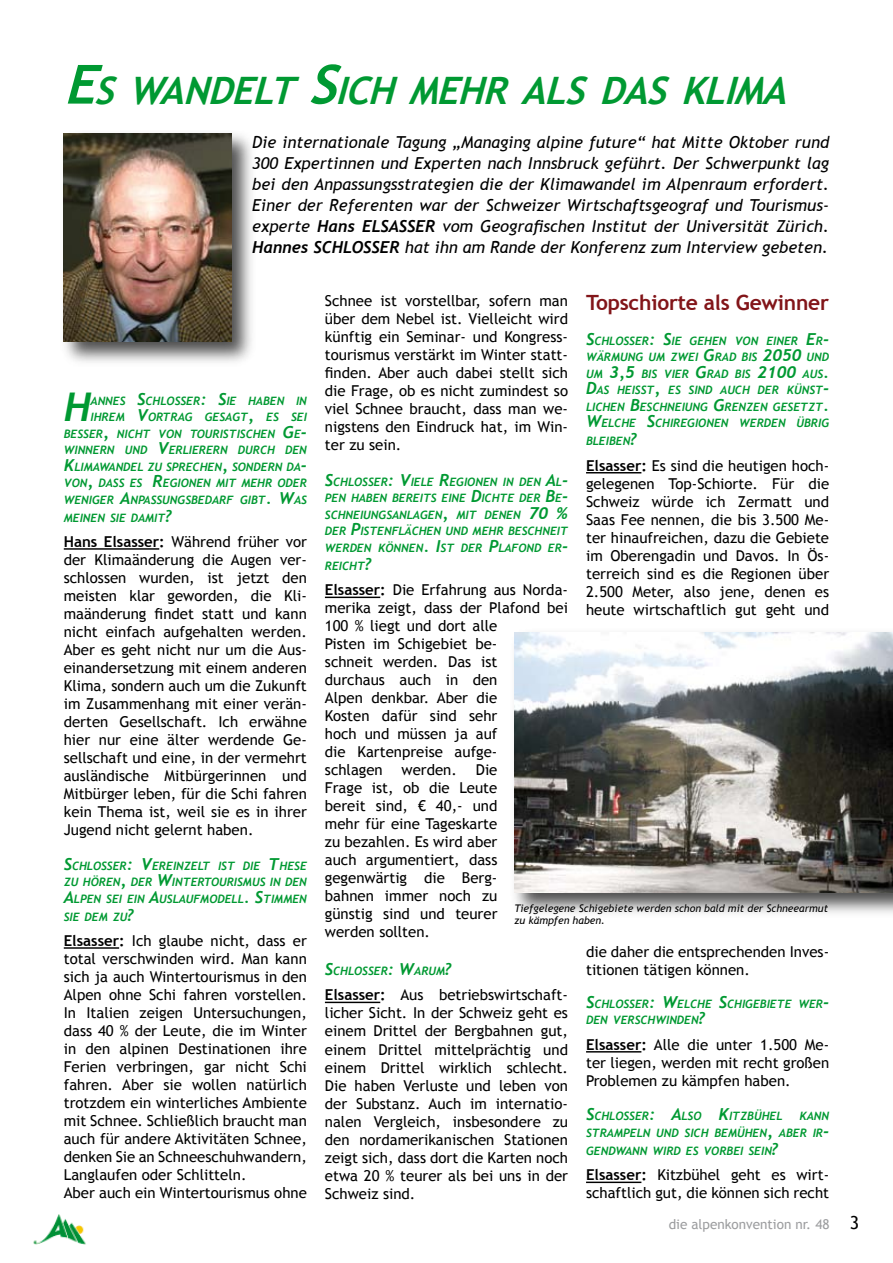
<style>
.page{position:relative;width:893px;height:1263px;background:#fff}
.page>*{position:absolute;margin:0;border:0;box-sizing:border-box;transform-origin:0 0}
.t1{font:italic 700 39.6px "Trebuchet";color:#009932}
.t2{font:italic 700 37.8px "Trebuchet MS";color:#009932}
.t3{font:700 21px "Trebuchet MS";letter-spacing:-.01em;color:#821519}
.t4{font:italic 16.5px/21px "Trebuchet MS";color:#000;text-align:justify}
.t5{font:15px/18px "Trebuchet MS";color:#000;text-align:justify}
.t6{font:13.5px "Trebuchet MS";color:#9c9d9f}
.t7{font:italic 700 11.55px/16.5px "Trebuchet";color:#009932;text-align:justify}
.t8{font:italic 10.5px/12px "Trebuchet MS";color:#000}
.s1{font-size:54px}
.s2{font-family:"Trebuchet";font-weight:700}
.s3{font-size:16.5px}
.s4{font-weight:700}
.s5{font-size:18px;color:#000}
</style>
<div class="page">
<img style="left:33px;top:1214px;width:53px;height:31px">
<hr style="left:64px;top:548px;width:95px;height:2px;background:#000">
<hr style="left:64px;top:947px;width:55px;height:2px;background:#000">
<hr style="left:325px;top:597px;width:55px;height:1px;background:#000">
<hr style="left:325px;top:1002px;width:55px;height:1px;background:#000">
<hr style="left:586px;top:472px;width:55px;height:1px;background:#000">
<hr style="left:586px;top:1051px;width:55px;height:1px;background:#000">
<hr style="left:586px;top:1181px;width:55px;height:2px;background:#000">
<div style="left:60px;top:130px;width:197px;height:237px;background:#000;opacity:.7"></div>
<img style="left:64px;top:134px;width:167px;height:208px">
<div style="left:511px;top:628px;width:382px;height:290px;background:#000;opacity:.7"></div>
<img style="left:514px;top:632px;width:379px;height:261px">
<h2 class="t2" style="left:64px;top:67px;width:736px"><span class="s1">E</span>S WANDELT <span class="s1">S</span>ICH MEHR ALS DAS KLIMA</h2>
<p class="t4" style="left:252px;top:132px;width:578px">Die internationale Tagung „Managing alpine future“ hat Mitte Oktober rund 300 Expertinnen und Experten nach Innsbruck geführt. Der Schwerpunkt lag bei den Anpassungsstrategien die der Klimawandel im Alpenraum erfordert.<br>Einer der Referenten war der Schweizer Wirtschaftsgeograf und Tourismus&shy;experte <span class="s2">HANS ELSASSER</span> vom Geografischen Institut der Universität Zürich.<br><span class="s2">HANNES SCHLOSSER</span> hat ihn am Rande der Konferenz zum Interview gebeten.</p>
<p class="t7" style="left:64px;top:392px;width:245px;text-align:right">ANNES <span class="s3">S</span>CHLOSSER<span class="s3">: S</span>IE HABEN IN IHREM <span class="s3">V</span>ORTRAG GESAGT<span class="s3">,</span> ES SEI BESSER<span class="s3">,</span> NICHT VON TOURISTISCHEN <span class="s3">G</span>E<span class="s3">-</span>WINNERN UND <span class="s3">V</span>ERLIERERN DURCH DEN <span class="s3">K</span>LIMAWANDEL ZU SPRECHEN<span class="s3">,</span> SONDERN DA<span class="s3">-</span>VON<span class="s3">,</span> DASS ES <span class="s3">R</span>EGIONEN MIT MEHR ODER WENIGER <span class="s3">A</span>NPASSUNGSBEDARF GIBT<span class="s3">. W</span>AS</p>
<p class="t7" style="left:64px;top:509px;width:110px">MEINEN SIE DAMIT<span class="s3">?</span></p>
<p class="t5" style="left:64px;top:533px;width:245px"><span class="s4">Hans Elsasser:</span> Während früher vor der Klimaänderung die Augen ver&shy;schlossen wurden, ist jetzt den meisten klar geworden, die Kli&shy;maänderung findet statt und kann nicht einfach aufgehalten werden.<br>Aber es geht nicht nur um die Aus&shy;einandersetzung mit einem anderen Klima, sondern auch um die Zukunft im Zusammenhang mit einer verän&shy;derten Gesellschaft. Ich erwähne hier nur eine älter werdende Ge&shy;sellschaft und eine, in der vermehrt ausländische Mitbürgerinnen und Mitbürger leben, für die Schi fahren kein Thema ist, weil sie es in ihrer Jugend nicht gelernt haben.</p>
<p class="t7" style="left:64px;top:857px;width:245px"><span class="s3">S</span>CHLOSSER<span class="s3">: V</span>EREINZELT IST DIE <span class="s3">T</span>HESE ZU HÖREN<span class="s3">,</span> DER <span class="s3">W</span>INTERTOURISMUS IN DEN <span class="s3">A</span>LPEN SEI EIN <span class="s3">A</span>USLAUFMODELL<span class="s3">. S</span>TIMMEN</p>
<p class="t7" style="left:64px;top:908px;width:72px">SIE DEM ZU<span class="s3">?</span></p>
<p class="t5" style="left:64px;top:932px;width:245px;text-align:left"><span class="s4">Elsasser:</span> Ich glaube nicht, dass er total verschwinden wird. Man kann sich ja auch Wintertourismus in den Alpen ohne Schi fahren vorstellen.<br>In Italien zeigen Untersuchungen, dass 40 % der Leute, die im Winter in den alpinen Destinationen ihre Ferien verbringen, gar nicht Schi fahren. Aber sie wollen natürlich trotzdem ein winterliches Ambiente mit Schnee. Schließlich braucht man auch für andere Aktivitäten Schnee, denken Sie an Schneeschuhwandern, Langlaufen oder Schlitteln.<br>Aber auch ein Wintertourismus ohne</p>
<h1 class="t1" style="left:64px;top:383px;width:28px">H</h1>
<h3 class="t3" style="left:586px;top:290px;width:244px">Topschiorte als Gewinner</h3>
<p class="t7" style="left:586px;top:333px;width:245px"><span class="s3">S</span>CHLOSSER<span class="s3">: S</span>IE GEHEN VON EINER <span class="s3">E</span>R<span class="s3">-</span>WÄRMUNG UM ZWEI <span class="s3">G</span>RAD BIS <span class="s3">2050</span> UND UM <span class="s3">3,5</span> BIS VIER <span class="s3">G</span>RAD BIS <span class="s3">2100</span> AUS<span class="s3">.<br>D</span>AS HEISST<span class="s3">,</span> ES SIND AUCH DER KÜNST<span class="s3">-</span>LICHEN <span class="s3">B</span>ESCHNEIUNG <span class="s3">G</span>RENZEN GESETZT<span class="s3">.<br>W</span>ELCHE <span class="s3">S</span>CHIREGIONEN WERDEN ÜBRIG</p>
<p class="t7" style="left:586px;top:433px;width:52px">BLEIBEN<span class="s3">?</span></p>
<p class="t5" style="left:586px;top:457px;width:245px"><span class="s4">Elsasser:</span> Es sind die heutigen hoch&shy;gelegenen Top-Schiorte. Für die Schweiz würde ich Zermatt und Saas Fee nennen, die bis 3.500 Me&shy;ter hinaufreichen, dazu die Gebiete im Oberengadin und Davos. In Ös&shy;terreich sind es die Regionen über 2.500 Meter, also jene, denen es heute wirtschaftlich gut geht und</p>
<p class="t5" style="left:325px;top:292px;width:245px">Schnee ist vorstellbar, sofern man über dem Nebel ist. Vielleicht wird künftig ein Seminar- und Kongress&shy;tourismus verstärkt im Winter statt&shy;finden. Aber auch dabei stellt sich die Frage, ob es nicht zumindest so viel Schnee braucht, dass man we&shy;nigstens den Eindruck hat, im Win&shy;ter zu sein.</p>
<p class="t7" style="left:325px;top:474px;width:245px"><span class="s3">S</span>CHLOSSER<span class="s3">: V</span>IELE <span class="s3">R</span>EGIONEN IN DEN <span class="s3">A</span>L<span class="s3">-</span>PEN HABEN BEREITS EINE <span class="s3">D</span>ICHTE DER <span class="s3">B</span>E<span class="s3">-</span>SCHNEIUNGSANLAGEN<span class="s3">,</span> MIT DENEN <span class="s3">70 % </span>DER <span class="s3">P</span>ISTENFLÄCHEN UND MEHR BESCHNEIT WERDEN KÖNNEN<span class="s3">. I</span>ST DER <span class="s3">P</span>LAFOND ER<span class="s3">-</span></p>
<p class="t7" style="left:325px;top:558px;width:48px">REICHT<span class="s3">?</span></p>
<p class="t5" style="left:325px;top:581px;width:245px;text-align:left"><span class="s4">Elsasser:</span> Die Erfahrung aus Norda&shy;merika zeigt, dass der Plafond bei<br>100 % liegt und dort alle<br>Pisten im Schigebiet be-<br>schneit werden. Das ist<br>durchaus auch in den<br>Alpen denkbar. Aber die<br>Kosten dafür sind sehr<br>hoch und müssen ja auf<br>die Kartenpreise aufge-<br>schlagen</p>
<p class="t5" style="left:402px;top:761px;width:57px">werden.</p>
<p class="t5" style="left:325px;top:761px;width:174px;text-indent:151px">Die Frage ist, ob die Leute bereit sind, € 40,- und mehr für eine Tageskarte zu bezahlen. Es wird aber auch argumentiert, dass gegenwärtig die Berg&shy;bahnen immer noch zu günstig sind und teurer werden sollten.</p>
<p class="t7" style="left:325px;top:963px;width:128px"><span class="s3">S</span>CHLOSSER<span class="s3">: W</span>ARUM<span class="s3">?</span></p>
<p class="t5" style="left:325px;top:986px;width:245px"><span class="s4">Elsasser:</span> Aus betriebswirtschaft&shy;licher Sicht. In der Schweiz geht es einem Drittel der Bergbahnen gut, einem Drittel mittelprächtig und einem Drittel wirklich schlecht.<br>Die haben Verluste und leben von der Substanz. Auch im internatio&shy;nalen Vergleich, insbesondere zu den nordamerikanischen Stationen zeigt sich, dass dort die Karten noch etwa 20 % teurer als bei uns in der Schweiz sind.</p>
<p class="t8" style="left:514px;top:903px;width:315px">Tiefgelegene Schigebiete werden schon bald mit der Schneearmut zu kämpfen haben.</p>
<p class="t5" style="left:586px;top:943px;width:245px">die daher die entsprechenden Inves&shy;titionen tätigen können.</p>
<p class="t7" style="left:586px;top:996px;width:245px"><span class="s3">S</span>CHLOSSER<span class="s3">: W</span>ELCHE <span class="s3">S</span>CHIGEBIETE WER<span class="s3">-<br></span>DEN VERSCHWINDEN<span class="s3">?</span></p>
<p class="t5" style="left:586px;top:1036px;width:245px"><span class="s4">Elsasser:</span> Alle die unter 1.500 Me&shy;ter liegen, werden mit recht großen Problemen zu kämpfen haben.</p>
<p class="t7" style="left:586px;top:1108px;width:198px"><span class="s3">S</span>CHLOSSER<span class="s3">: A</span>LSO <span class="s3">K</span>ITZBÜHEL</p>
<p class="t7" style="left:586px;top:1108px;width:245px;text-align:right">KANN<br>STRAMPELN UND SICH BEMÜHEN<span class="s3">,</span> ABER IR<span class="s3">-</span></p>
<p class="t7" style="left:586px;top:1143px;width:194px">GENDWANN WIRD ES VORBEI SEIN<span class="s3">?</span></p>
<p class="t5" style="left:586px;top:1166px;width:245px"><span class="s4">Elsasser:</span> Kitzbühel geht es wirt&shy;schaftlich gut, die können sich recht</p>
<p class="t6" style="left:669px;top:1216px;width:192px">die alpenkonvention nr. 48 <span class="s5">3</span></p>
</div>
